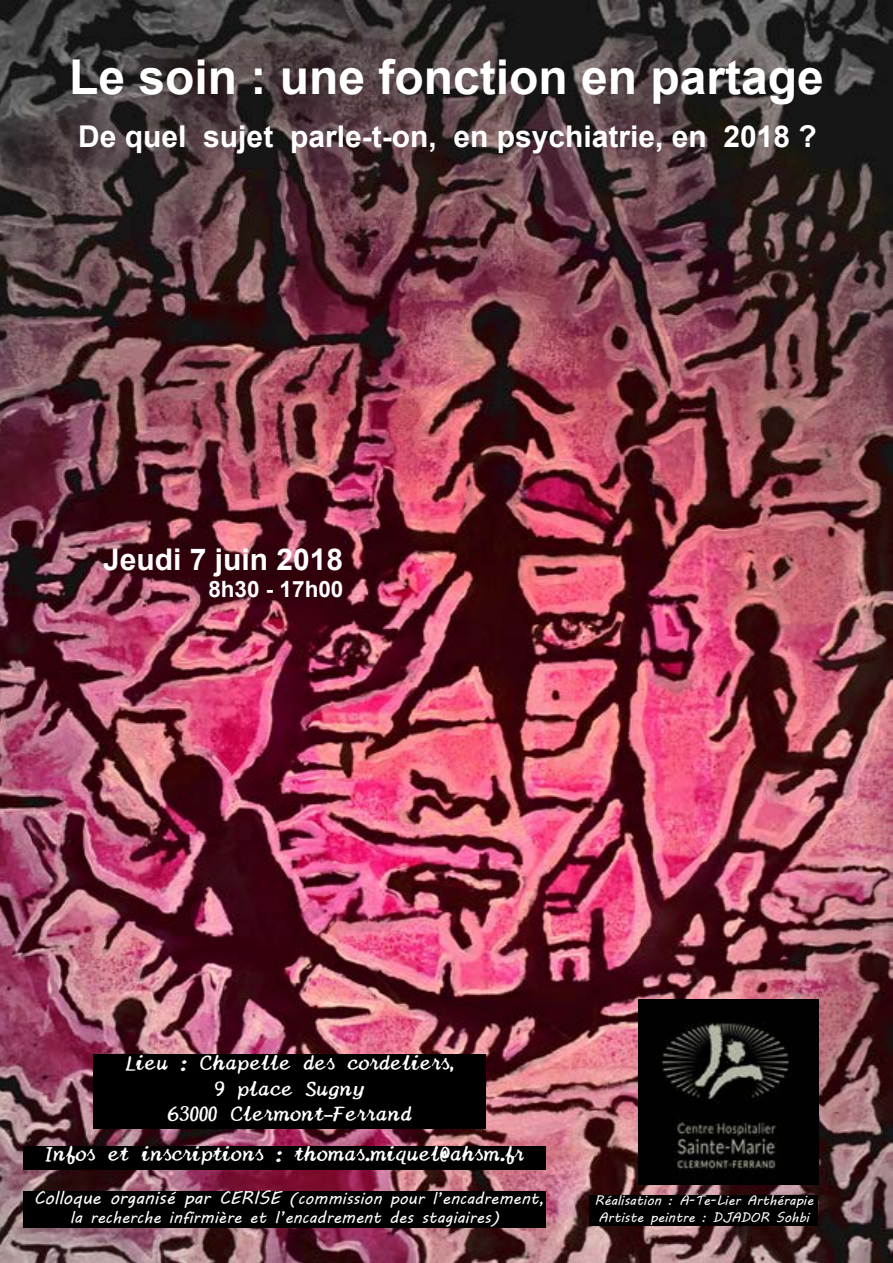
<style>
.page{position:relative;width:893px;height:1263px;background:#fff}
.page>*{position:absolute;margin:0;border:0;box-sizing:border-box;transform-origin:0 0}
.t1{font:700 48px "Arial";color:#fff}
.t2{font:700 30px "Arial";color:#fff}
.t3{font:700 22.5px "Arial";color:#fff}
.t4{font:21px/25.2px "Canon Type Star 210";color:#fff;text-align:center}
.t5{font:16.5px/19.8px "MV Boli";color:#fff;text-align:center}
.t6{font:13.5px/16.2px "MV Boli";color:#fff}
.s1{font-size:18px}
</style>
<div class="page">
<img style="left:0;top:0;width:893px;height:1263px">
<div style="left:24px;top:1191px;width:522px;height:37px;background:#000"></div>
<div style="left:94px;top:1054px;width:392px;height:75px;background:#000"></div>
<div style="left:24px;top:1146px;width:522px;height:23px;background:#000"></div>
<img style="left:639px;top:999px;width:179px;height:185px">
<div style="left:590px;top:1196px;width:228px;height:30px;background:#000"></div>
<h1 class="t1" style="left:69px;top:44px;width:756px">Le soin : une fonction en partage</h1>
<h2 class="t2" style="left:78px;top:116px;width:740px">De quel sujet parle-t-on, en psychiatrie, en 2018 ?</h2>
<h2 class="t2" style="left:103px;top:539px;width:242px">Jeudi 7 juin 2018</h2>
<h3 class="t3" style="left:208px;top:573px;width:137px">8h30 - 17h00</h3>
<p class="t4" style="left:125px;top:1051px;width:330px">Lieu : Chapelle des cordeliers,<br>9 place Sugny<br>63000 Clermont-Ferrand</p>
<p class="t4" style="left:46px;top:1142px;width:480px">Infos et inscriptions : thomas.miquel@ahsm.fr</p>
<p class="t5" style="left:34px;top:1188px;width:513px"><span class="s1">Colloque organisé par CERISE</span> (commission pour l’encadrement, la recherche infirmière et l’encadrement des stagiaires)</p>
<p class="t6" style="left:595px;top:1192px;width:220px">Réalisation : A-Te-Lier Arthérapie<br>Artiste peintre : DJADOR Sohbi</p>
</div>
